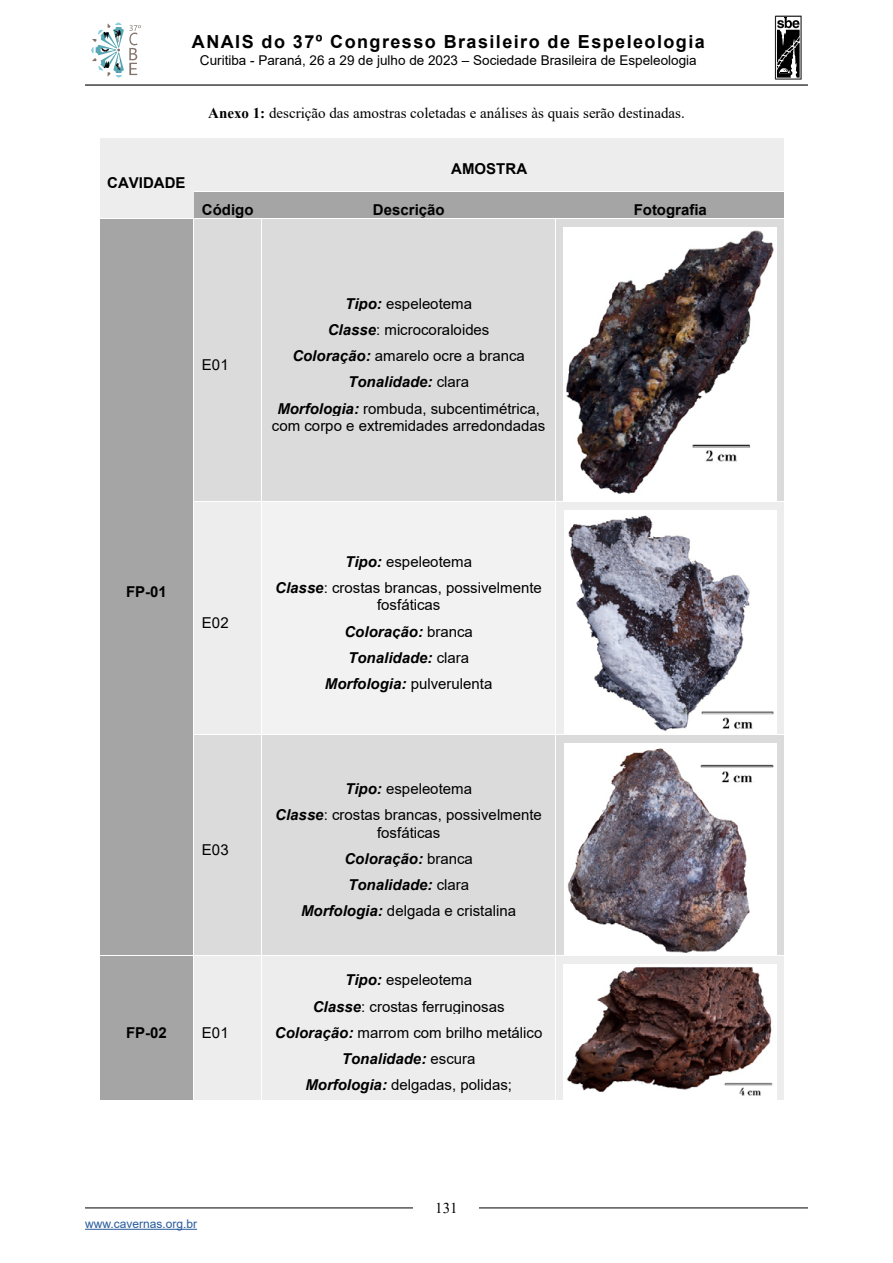
<style>
.page{position:relative;width:893px;height:1263px;background:#fff}
.page>*{position:absolute;margin:0;border:0;box-sizing:border-box;transform-origin:0 0}
.t1{font:700 18px "Arial";letter-spacing:.08em;color:#000}
.t2{font:15px/26.2px "Arial";color:#000;text-align:center}
.t3{font:15px "Times New Roman";color:#000}
.t4{font:700 15px "Arial";color:#000}
.t5{font:13.5px "Arial";color:#000}
.t6{font:12px "Arial";color:#275b9b}
.s1{font-weight:700}
.s2{font-weight:700;font-style:italic}
</style>
<div class="page">
<svg style="left:91px;top:22px;width:50px;height:56px"></svg>
<svg style="left:775px;top:16px;width:26px;height:64px"></svg>
<hr style="left:85px;top:1229px;width:112px;height:1px;background:#275b9b">
<hr style="left:85px;top:84px;width:723px;height:2px;background:#000">
<hr style="left:85px;top:1207px;width:723px;height:1px;background:#000">
<div style="left:414px;top:1195px;width:65px;height:24px;background:#fff"></div>
<div style="left:100px;top:138px;width:94px;height:80px;background:#ededed"></div>
<div style="left:194px;top:138px;width:590px;height:53px;background:#ededed"></div>
<div style="left:194px;top:192px;width:68px;height:26px;background:#a5a5a5"></div>
<div style="left:262px;top:192px;width:294px;height:26px;background:#a5a5a5"></div>
<div style="left:556px;top:192px;width:228px;height:26px;background:#a5a5a5"></div>
<div style="left:100px;top:219px;width:93px;height:736px;background:#a5a5a5"></div>
<div style="left:194px;top:219px;width:67px;height:282px;background:#dbdbdb"></div>
<div style="left:262px;top:219px;width:293px;height:282px;background:#dbdbdb"></div>
<div style="left:556px;top:219px;width:228px;height:282px;background:#dbdbdb"></div>
<img style="left:564px;top:228px;width:213px;height:273px">
<div style="left:194px;top:501px;width:67px;height:233px;background:#ededed"></div>
<div style="left:262px;top:501px;width:293px;height:233px;background:#f2f2f2"></div>
<div style="left:556px;top:501px;width:228px;height:233px;background:#ededed"></div>
<img style="left:564px;top:510px;width:213px;height:224px">
<hr style="left:194px;top:501px;width:67px;height:1px;background:#fff">
<hr style="left:262px;top:501px;width:293px;height:1px;background:#fff">
<hr style="left:556px;top:501px;width:228px;height:1px;background:#fff">
<div style="left:194px;top:735px;width:67px;height:220px;background:#dbdbdb"></div>
<div style="left:262px;top:735px;width:293px;height:220px;background:#dbdbdb"></div>
<div style="left:556px;top:735px;width:228px;height:220px;background:#dbdbdb"></div>
<img style="left:564px;top:744px;width:213px;height:211px">
<div style="left:100px;top:956px;width:93px;height:144px;background:#a5a5a5"></div>
<div style="left:194px;top:956px;width:67px;height:144px;background:#ededed"></div>
<div style="left:262px;top:956px;width:293px;height:144px;background:#ededed"></div>
<div style="left:556px;top:956px;width:228px;height:144px;background:#ededed"></div>
<img style="left:564px;top:965px;width:213px;height:135px">
<p class="t1" style="left:192px;top:29px;width:514px">ANAIS do 37º Congresso Brasileiro de Espeleologia</p>
<p class="t5" style="left:200px;top:51px;width:498px">Curitiba - Paraná, 26 a 29 de julho de 2023 – Sociedade Brasileira de Espeleologia</p>
<p class="t3" style="left:208px;top:102px;width:478px"><span class="s1">Anexo 1:</span> descrição das amostras coletadas e análises às quais serão destinadas.</p>
<p class="t4" style="left:107px;top:172px;width:80px">CAVIDADE</p>
<p class="t4" style="left:451px;top:159px;width:77px">AMOSTRA</p>
<p class="t4" style="left:202px;top:199px;width:53px">Código</p>
<p class="t4" style="left:373px;top:199px;width:73px">Descrição</p>
<p class="t4" style="left:634px;top:199px;width:75px">Fotografia</p>
<p class="t2" style="left:202px;top:351px;width:28px">E01</p>
<p class="t2" style="left:277px;top:290px;width:264px"><span class="s2">Tipo:</span> espeleotema<br><span class="s2">Classe</span>: microcoraloides<br><span class="s2">Coloração:</span> amarelo ocre a branca<br><span class="s2">Tonalidade:</span> clara<br><span class="s2">Morfologia:</span> rombuda, subcentimétrica,</p>
<p class="t2" style="left:272px;top:412px;width:275px">com corpo e extremidades arredondadas</p>
<p class="t4" style="left:126px;top:581px;width:42px">FP-01</p>
<p class="t2" style="left:202px;top:609px;width:28px">E02</p>
<p class="t2" style="left:202px;top:836px;width:28px">E03</p>
<p class="t2" style="left:275px;top:548px;width:268px"><span class="s2">Tipo:</span> espeleotema<br><span class="s2">Classe</span>: crostas brancas, possivelmente</p>
<p class="t2" style="left:325px;top:592px;width:169px">fosfáticas<br><span class="s2">Coloração:</span> branca<br><span class="s2">Tonalidade:</span> clara<br><span class="s2">Morfologia:</span> pulverulenta</p>
<p class="t2" style="left:275px;top:775px;width:268px"><span class="s2">Tipo:</span> espeleotema<br><span class="s2">Classe</span>: crostas brancas, possivelmente</p>
<p class="t2" style="left:301px;top:819px;width:216px">fosfáticas<br><span class="s2">Coloração:</span> branca<br><span class="s2">Tonalidade:</span> clara<br><span class="s2">Morfologia:</span> delgada e cristalina</p>
<p class="t4" style="left:126px;top:1022px;width:42px">FP-02</p>
<p class="t2" style="left:202px;top:1019px;width:28px">E01</p>
<p class="t6" style="left:85px;top:1215px;width:114px">www.cavernas.org.br</p>
<p class="t2" style="left:275px;top:967px;width:269px"><span class="s2">Tipo:</span> espeleotema<br><span class="s2">Classe</span>: crostas ferruginosas<br><span class="s2">Coloração:</span> marrom com brilho metálico<br><span class="s2">Tonalidade:</span> escura<br><span class="s2">Morfologia:</span> delgadas, polidas;</p>
<p class="t3" style="left:435px;top:1197px;width:24px">131</p>
</div>
